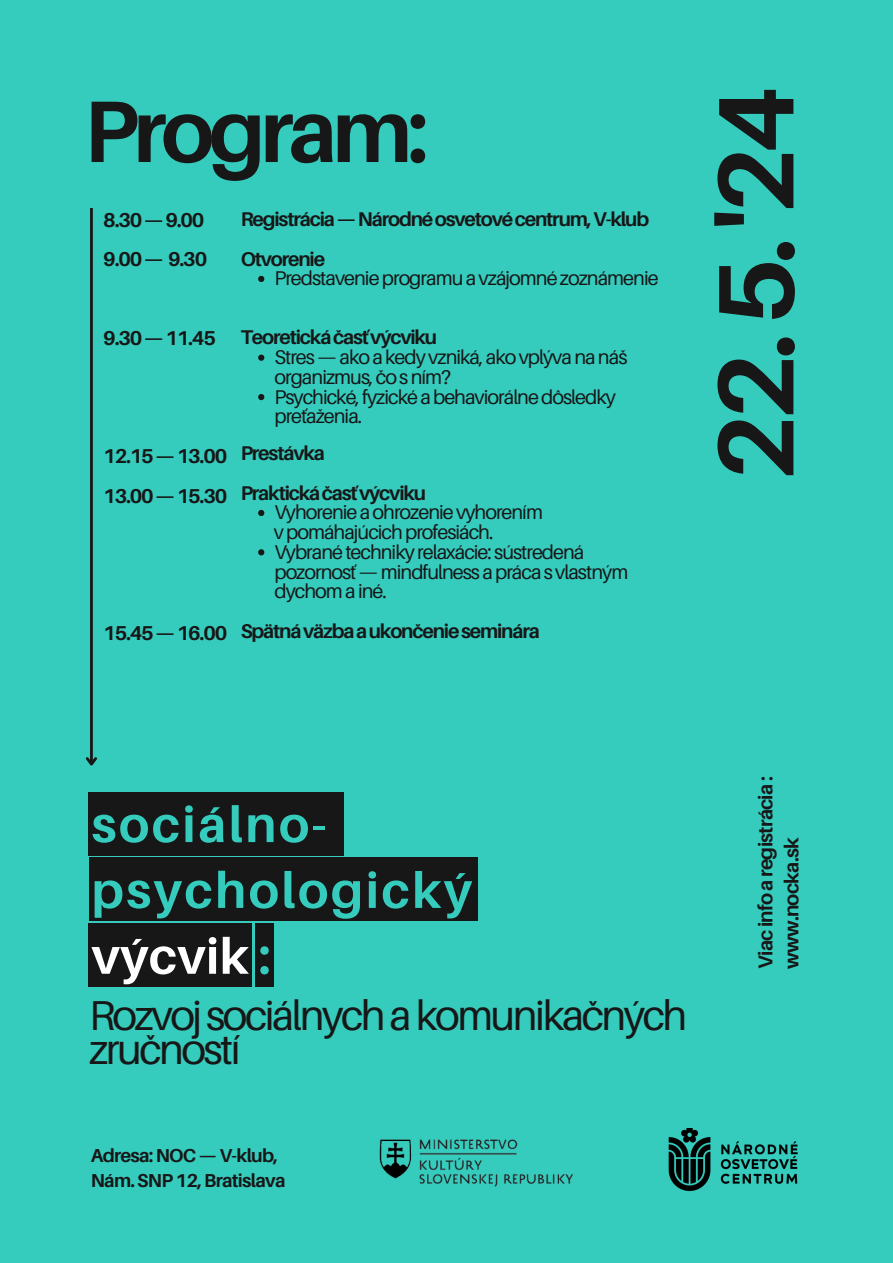
<style>
.page{position:relative;width:893px;height:1263px;background:#35ccbe}
.page>*{position:absolute;margin:0;border:0;box-sizing:border-box;transform-origin:0 0}
.t1{font:700 107.62px "Aileron";color:#171717}
.t2{font:700 87.38px "Aileron";letter-spacing:-.06em;color:#171717}
.t3{font:700 50.25px "Aileron";letter-spacing:.05em;color:#35ccbe}
.t4{font:700 50.25px "Aileron";letter-spacing:.005em;color:#fff}
.t5{font:41.85px/33.2px "Aileron";letter-spacing:-.06em;color:#171717}
.t6{font:700 20.1px "Aileron";letter-spacing:-.06em;color:#171717}
.t7{font:700 19.95px/26.2px "Aileron";letter-spacing:-.04em;color:#171717}
.t8{font:19.88px/19.6px "Aileron";letter-spacing:-.05em;color:#171717}
.t9{font:700 19.88px "Aileron";letter-spacing:-.06em;color:#171717}
.t10{font:700 18.75px/24.8px "Aileron";letter-spacing:-.04em;color:#171717}
.s1{color:#35ccbe}
</style>
<div class="page">
<img style="left:668px;top:1128px;width:130px;height:64px">
<hr style="left:90px;top:208px;width:3px;height:556px;background:#171717">
<svg style="left:85px;top:754px;width:12px;height:12px"></svg>
<svg style="left:258px;top:276px;width:6px;height:6px"></svg>
<svg style="left:258px;top:355px;width:6px;height:6px"></svg>
<svg style="left:258px;top:394px;width:6px;height:6px"></svg>
<svg style="left:258px;top:510px;width:6px;height:6px"></svg>
<svg style="left:258px;top:549px;width:6px;height:6px"></svg>
<img style="left:379px;top:1139px;width:194px;height:48px">
<div style="left:89px;top:792px;width:255px;height:63px;background:#171717"></div>
<div style="left:89px;top:857px;width:388px;height:64px;background:#171717"></div>
<div style="left:89px;top:923px;width:163px;height:64px;background:#171717"></div>
<div style="left:255px;top:923px;width:19px;height:64px;background:#171717"></div>
<p class="t2" style="left:84px;top:77px;width:346px">Program:</p>
<h5 class="t6" style="left:103px;top:207px;width:103px">8.30—9.00</h5>
<h5 class="t6" style="left:103px;top:247px;width:105px">9.00— 9.30</h5>
<h5 class="t9" style="left:241px;top:207px;width:410px">Registrácia—Národnéosvetovécentrum,V-klub</h5>
<p class="t9" style="left:241px;top:246px;width:86px">Otvorenie</p>
<p class="t8" style="left:274px;top:268px;width:386px">Predstavenie programu a vzájomné zoznámenie</p>
<h5 class="t6" style="left:103px;top:326px;width:114px">9.30—11.45</h5>
<h5 class="t6" style="left:103px;top:444px;width:125px">12.15—13.00</h5>
<h5 class="t6" style="left:103px;top:483px;width:125px">13.00—15.30</h5>
<h5 class="t6" style="left:103px;top:621px;width:125px">15.45—16.00</h5>
<h5 class="t9" style="left:241px;top:325px;width:198px">Teoretickáčasťvýcviku</h5>
<p class="t8" style="left:274px;top:347px;width:354px">Stres — ako a kedy vzniká, ako vplýva na náš organizmus, čo s ním?</p>
<p class="t8" style="left:274px;top:386px;width:343px">Psychické, fyzické a behaviorálne dôsledky preťaženia.</p>
<h5 class="t9" style="left:241px;top:441px;width:86px">Prestávka</h5>
<h5 class="t9" style="left:241px;top:480px;width:187px">Praktickáčasťvýcviku</h5>
<p class="t8" style="left:274px;top:502px;width:270px">Vyhorenie a ohrozenie vyhorením</p>
<p class="t8" style="left:274px;top:522px;width:221px">v pomáhajúcich profesiách.</p>
<p class="t8" style="left:274px;top:542px;width:355px">Vybrané techniky relaxácie: sústredená pozornosť — mindfulness a práca s vlastným dychom a iné.</p>
<h5 class="t9" style="left:241px;top:618px;width:301px">Spätnáväzbaaukončenieseminára</h5>
<h3 class="t1" style="left:689px;top:481px;width:397px;rotate:-90deg">22.5.'24</h3>
<h1 class="t3" style="left:91px;top:793px;width:237px">sociálno-</h1>
<h5 class="t3" style="left:91px;top:859px;width:382px">psychologický</h5>
<p class="t4" style="left:91px;top:925px;width:181px">výcvik <span class="s1">:</span></p>
<h5 class="t5" style="left:89px;top:998px;width:600px">Rozvoj sociálnych a komunikačných zručností</h5>
<h4 class="t10" style="left:91px;top:1142px;width:196px">Adresa: NOC — V-klub,<br>Nám. SNP 12, Bratislava</h4>
<h3 class="t7" style="left:752px;top:969px;width:194px;rotate:-90deg">Viac info a registrácia : www.nocka.sk</h3>
</div>
